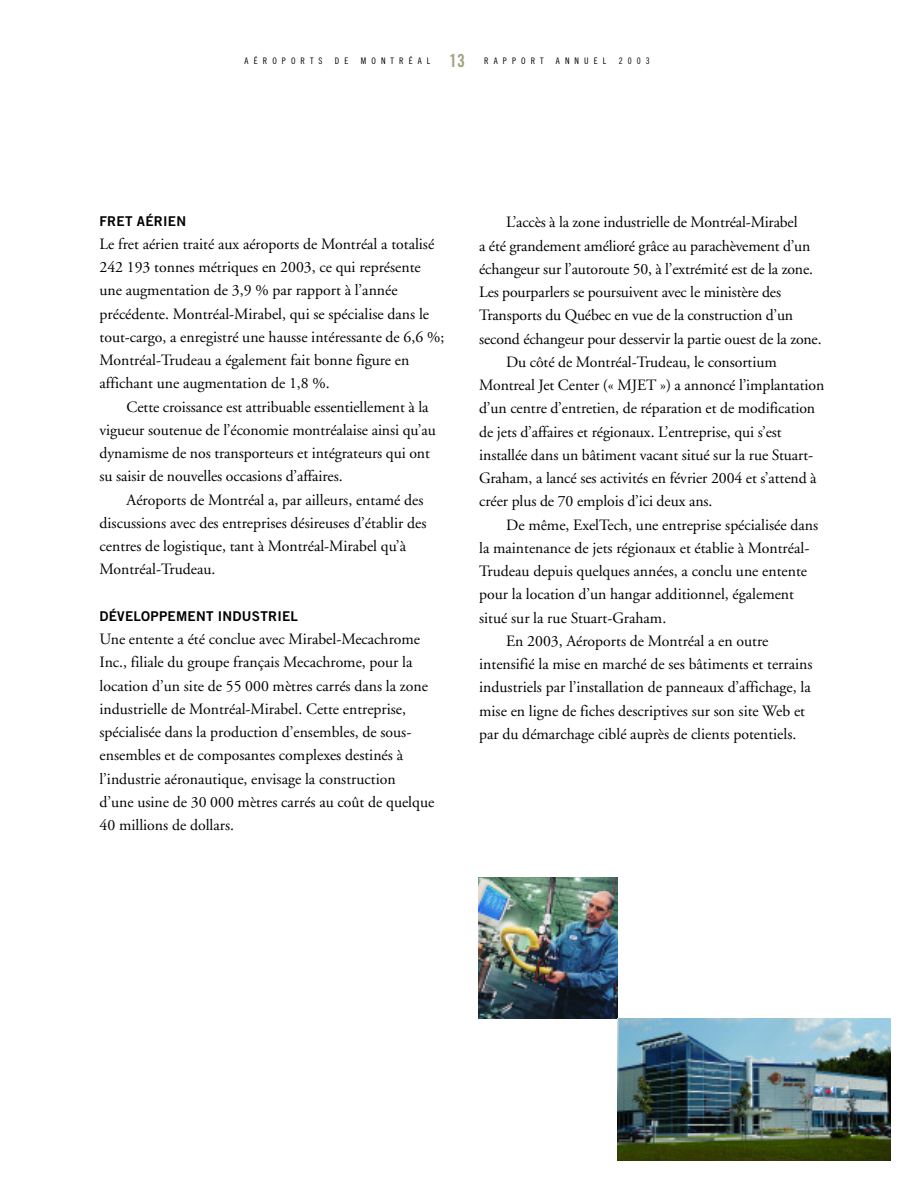
<style>
.page{position:relative;width:918px;height:1188px;background:#fff}
.page>*{position:absolute;margin:0;border:0;box-sizing:border-box;transform-origin:0 0}
.t1{font:15.75px/23.2px "Adobe Garamond";color:#000}
.t2{font:13.5px "Trade Gothic Bold Two";letter-spacing:.02em;color:#000}
.t3{font:9px "Trade Gothic Cond Eighteen";letter-spacing:.565em;color:#000}
.s1{font-family:"Trade Gothic Bold Cond Twenty";font-size:18px;color:#a4a180}
</style>
<div class="page">
<img style="left:478px;top:877px;width:140px;height:142px">
<img style="left:618px;top:1019px;width:273px;height:142px">
<p class="t3" style="left:245px;top:57px;width:79px">AÉROPORTS</p>
<p class="t3" style="left:335px;top:57px;width:15px">D E</p>
<p class="t3" style="left:361px;top:57px;width:184px">MONTRÉAL <span class="s1">13</span> RAPPORT</p>
<p class="t3" style="left:556px;top:57px;width:52px">ANNUEL</p>
<p class="t3" style="left:619px;top:57px;width:33px">2003</p>
<p class="t2" style="left:100px;top:216px;width:88px">FRET AÉRIEN</p>
<p class="t1" style="left:100px;top:234px;width:346px">Le fret aérien traité aux aéroports de Montréal a totalisé 242 193 tonnes métriques en 2003, ce qui représente une augmentation de 3,9 % par rapport à l’année précédente. Montréal-Mirabel, qui se spécialise dans le tout-cargo, a enregistré une hausse intéressante de 6,6 %; Montréal-Trudeau a également fait bonne figure en affichant une augmentation de 1,8 %.</p>
<p class="t1" style="left:100px;top:396px;width:338px;text-indent:27px">Cette croissance est attribuable essentiellement à la vigueur soutenue de l’économie montréalaise ainsi qu’au dynamisme de nos transporteurs et intégrateurs qui ont su saisir de nouvelles occasions d’affaires.</p>
<p class="t1" style="left:100px;top:489px;width:328px;text-indent:27px">Aéroports de Montréal a, par ailleurs, entamé des discussions avec des entreprises désireuses d’établir des centres de logistique, tant à Montréal-Mirabel qu’à Montréal-Trudeau.</p>
<p class="t2" style="left:100px;top:611px;width:200px">DÉVELOPPEMENT INDUSTRIEL</p>
<p class="t1" style="left:100px;top:629px;width:336px">Une entente a été conclue avec Mirabel-Mecachrome Inc., filiale du groupe français Mecachrome, pour la location d’un site de 55 000 mètres carrés dans la zone industrielle de Montréal-Mirabel. Cette entreprise, spécialisée dans la production d’ensembles, de sous&shy;ensembles et de composantes complexes destinés à l’industrie aéronautique, envisage la construction<br>d’une usine de 30 000 mètres carrés au coût de quelque 40 millions de dollars.</p>
<p class="t1" style="left:506px;top:212px;width:293px">L’accès à la zone industrielle de Montréal-Mirabel</p>
<p class="t1" style="left:479px;top:235px;width:333px">a été grandement amélioré grâce au parachèvement d’un</p>
<p class="t1" style="left:479px;top:259px;width:335px">échangeur sur l’autoroute 50, à l’extrémité est de la zone.</p>
<p class="t1" style="left:479px;top:282px;width:303px">Les pourparlers se poursuivent avec le ministère des</p>
<p class="t1" style="left:479px;top:305px;width:316px">Transports du Québec en vue de la construction d’un</p>
<p class="t1" style="left:479px;top:328px;width:344px">second échangeur pour desservir la partie ouest de la zone.</p>
<p class="t1" style="left:506px;top:352px;width:272px">Du côté de Montréal-Trudeau, le consortium</p>
<p class="t1" style="left:479px;top:375px;width:347px">Montreal Jet Center (« MJET ») a annoncé l’implantation</p>
<p class="t1" style="left:479px;top:398px;width:338px">d’un centre d’entretien, de réparation et de modification</p>
<p class="t1" style="left:479px;top:421px;width:304px">de jets d’affaires et régionaux. L’entreprise, qui s’est</p>
<p class="t1" style="left:479px;top:445px;width:336px">installée dans un bâtiment vacant situé sur la rue Stuart-</p>
<p class="t1" style="left:479px;top:468px;width:339px">Graham, a lancé ses activités en février 2004 et s’attend à</p>
<p class="t1" style="left:479px;top:491px;width:235px">créer plus de 70 emplois d’ici deux ans.</p>
<p class="t1" style="left:506px;top:514px;width:314px">De même, ExelTech, une entreprise spécialisée dans</p>
<p class="t1" style="left:479px;top:538px;width:332px">la maintenance de jets régionaux et établie à Montréal-</p>
<p class="t1" style="left:479px;top:561px;width:329px">Trudeau depuis quelques années, a conclu une entente</p>
<p class="t1" style="left:479px;top:584px;width:316px">pour la location d’un hangar additionnel, également</p>
<p class="t1" style="left:479px;top:607px;width:189px">situé sur la rue Stuart-Graham.</p>
<p class="t1" style="left:506px;top:631px;width:264px">En 2003, Aéroports de Montréal a en outre</p>
<p class="t1" style="left:479px;top:654px;width:335px">intensifié la mise en marché de ses bâtiments et terrains</p>
<p class="t1" style="left:479px;top:677px;width:333px">industriels par l’installation de panneaux d’affichage, la</p>
<p class="t1" style="left:479px;top:700px;width:327px">mise en ligne de fiches descriptives sur son site Web et</p>
<p class="t1" style="left:479px;top:724px;width:319px">par du démarchage ciblé auprès de clients potentiels.</p>
</div>
